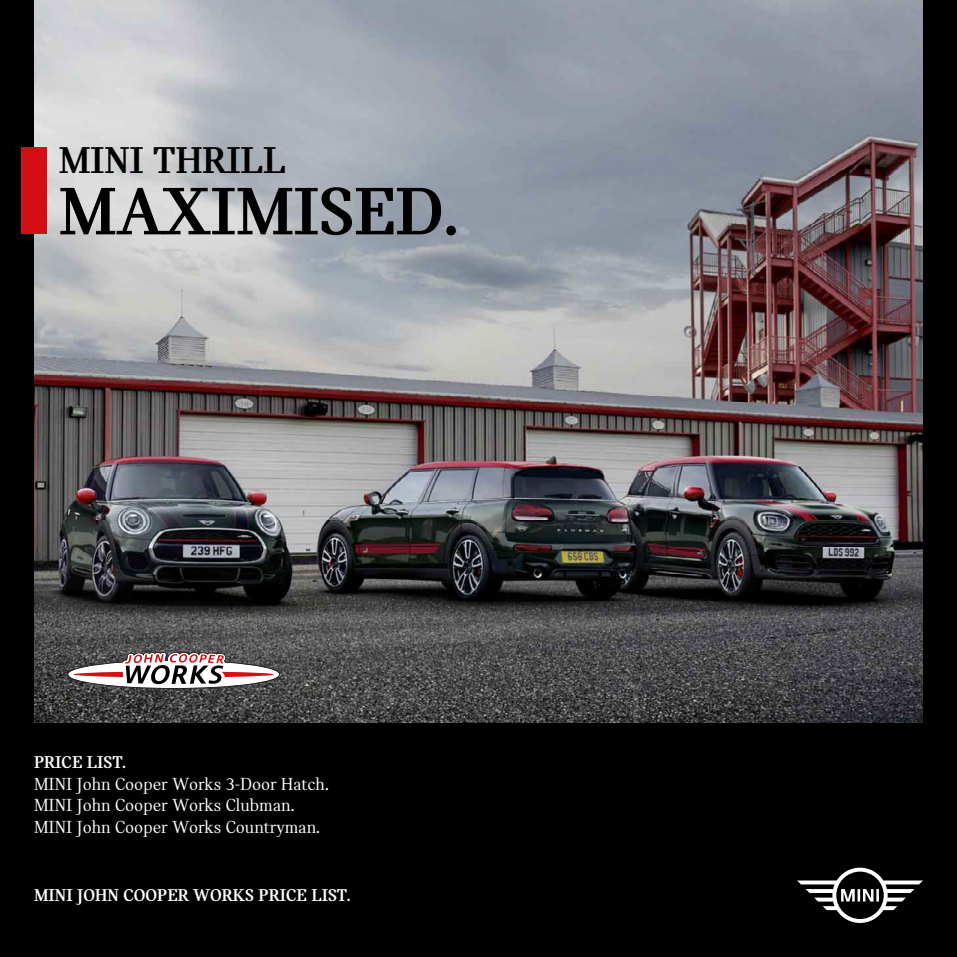
<style>
.page{position:relative;width:957px;height:957px;background:#000}
.page>*{position:absolute;margin:0;border:0;box-sizing:border-box;transform-origin:0 0}
.t1{font:700 71.7px "MINI Serif";color:#000}
.t2{font:700 39.45px "MINI Serif";color:#000}
.t3{font:18px/21.6px "MINI Serif";color:#fff}
.t4{font:700 18px "MINI Serif";color:#fff}
</style>
<div class="page">
<img style="left:34px;top:0;width:889px;height:722px">
<svg style="left:67px;top:652px;width:213px;height:36px;background:#a49393"></svg>
<svg style="left:797px;top:867px;width:126px;height:56px"></svg>
<div style="left:21px;top:147px;width:26px;height:87px;background:#d40f14"></div>
<h2 class="t2" style="left:59px;top:138px;width:228px">MINI THRILL</h2>
<h1 class="t1" style="left:59px;top:170px;width:402px">MAXIMISED.</h1>
<p class="t4" style="left:34px;top:751px;width:94px">PRICE LIST.</p>
<p class="t3" style="left:34px;top:773px;width:296px">MINI John Cooper Works 3-Door Hatch.<br>MINI John Cooper Works Clubman.<br>MINI John Cooper Works Countryman.</p>
<p class="t4" style="left:34px;top:885px;width:318px">MINI JOHN COOPER WORKS PRICE LIST.</p>
</div>
